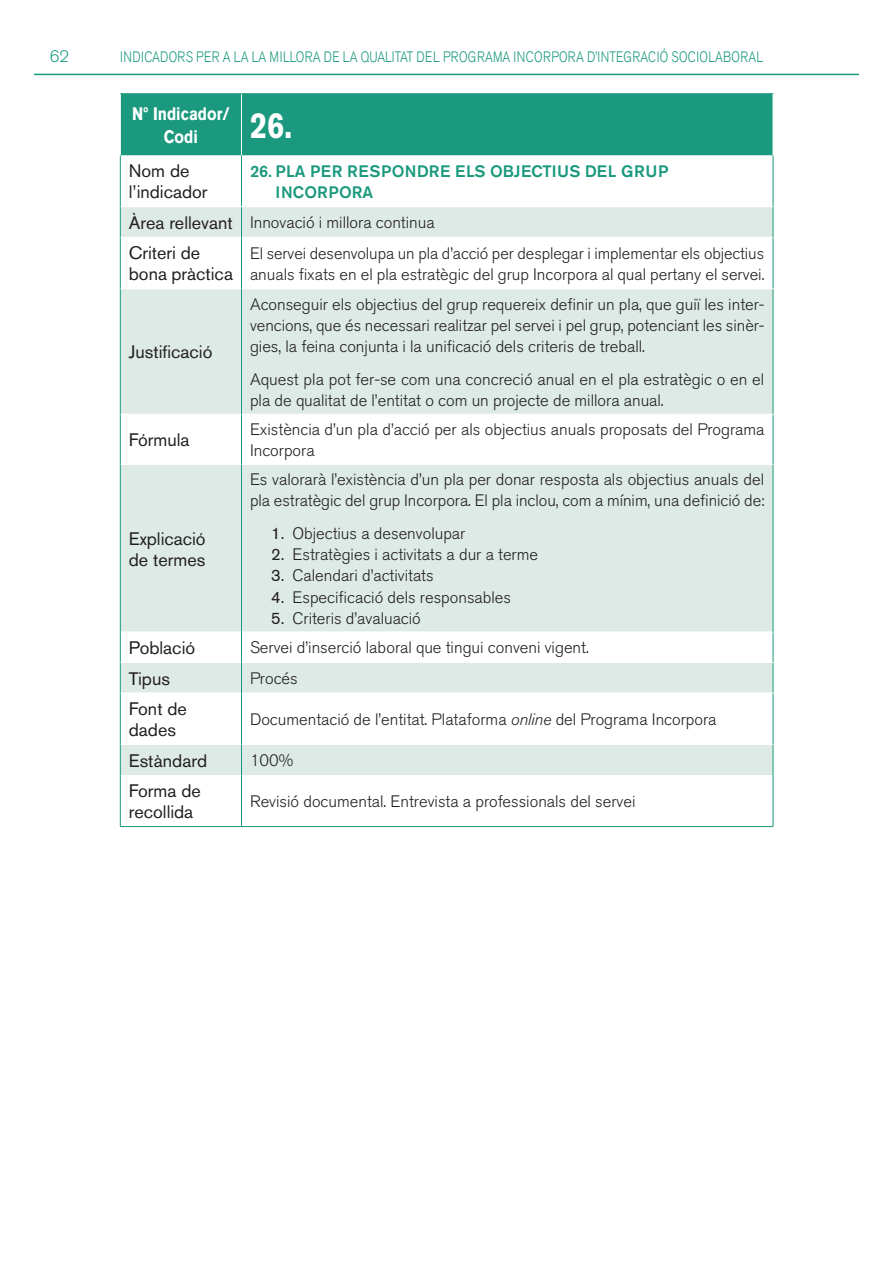
<style>
.page{position:relative;width:893px;height:1263px;background:#fff}
.page>*{position:absolute;margin:0;border:0;box-sizing:border-box;transform-origin:0 0}
.t1{font:700 36px "Akzidenz Grotesk BQ";color:#fff;scale:.85 1}
.t2{font:18px/21px "Akzidenz Grotesk BQ";color:#231f20}
.t3{font:700 18px/22.5px "Akzidenz Grotesk BQ";color:#fff;text-align:center;scale:.85 1}
.t4{font:300 16.5px/21px "Akzidenz Grotesk BQ";color:#231f20}
.t5{font:500 16.5px/21px "Akzidenz Grotesk BQ";letter-spacing:.02em;color:#1a997e}
.t6{font:300 16.5px "Akzidenz Grotesk BQ";color:#1a997e}
.t7{font:300 15px "Akzidenz Grotesk BQ";letter-spacing:.03em;color:#1a997e;scale:.8 1}
.s1{font-weight:400;font-size:18px}
.s2{font-weight:400}
.s3{font-style:italic}
</style>
<div class="page">
<hr style="left:34px;top:74px;width:825px;height:1px;background:#1a997e">
<div style="left:121px;top:94px;width:652px;height:61px;background:#1a997e"></div>
<svg style="left:121px;top:207px;width:652px;height:568px;fill:#ddeae5"></svg>
<hr style="left:241px;top:94px;width:1px;height:61px;background:#fff">
<hr style="left:120px;top:155px;width:1px;height:52px;background:#1a997e">
<hr style="left:773px;top:155px;width:1px;height:52px;background:#1a997e">
<hr style="left:120px;top:237px;width:1px;height:52px;background:#1a997e">
<hr style="left:773px;top:237px;width:1px;height:52px;background:#1a997e">
<hr style="left:120px;top:414px;width:1px;height:51px;background:#1a997e">
<hr style="left:773px;top:414px;width:1px;height:51px;background:#1a997e">
<hr style="left:120px;top:632px;width:1px;height:30px;background:#1a997e">
<hr style="left:773px;top:632px;width:1px;height:30px;background:#1a997e">
<hr style="left:120px;top:693px;width:1px;height:51px;background:#1a997e">
<hr style="left:773px;top:693px;width:1px;height:51px;background:#1a997e">
<hr style="left:120px;top:93px;width:121px;height:1px;background:#1a997e">
<hr style="left:241px;top:93px;width:532px;height:1px;background:#1a997e">
<hr style="left:241px;top:155px;width:1px;height:51px;background:#1a997e">
<svg style="left:121px;top:237px;width:652px;height:1px"></svg>
<hr style="left:120px;top:207px;width:1px;height:30px;background:#1a997e">
<hr style="left:773px;top:207px;width:1px;height:30px;background:#1a997e">
<hr style="left:241px;top:207px;width:1px;height:30px;background:#1a997e">
<hr style="left:120px;top:289px;width:1px;height:125px;background:#1a997e">
<hr style="left:773px;top:289px;width:1px;height:125px;background:#1a997e">
<svg style="left:121px;top:288px;width:652px;height:1px"></svg>
<svg style="left:121px;top:414px;width:652px;height:1px"></svg>
<svg style="left:121px;top:464px;width:652px;height:1px"></svg>
<svg style="left:121px;top:632px;width:652px;height:1px"></svg>
<hr style="left:120px;top:465px;width:1px;height:167px;background:#1a997e">
<hr style="left:773px;top:465px;width:1px;height:167px;background:#1a997e">
<hr style="left:241px;top:237px;width:1px;height:52px;background:#1a997e">
<hr style="left:120px;top:662px;width:1px;height:31px;background:#1a997e">
<hr style="left:773px;top:662px;width:1px;height:31px;background:#1a997e">
<svg style="left:121px;top:662px;width:652px;height:1px"></svg>
<svg style="left:121px;top:693px;width:652px;height:1px"></svg>
<svg style="left:121px;top:744px;width:652px;height:1px"></svg>
<hr style="left:120px;top:744px;width:1px;height:31px;background:#1a997e">
<hr style="left:773px;top:744px;width:1px;height:31px;background:#1a997e">
<hr style="left:241px;top:289px;width:1px;height:125px;background:#1a997e">
<hr style="left:120px;top:775px;width:1px;height:51px;background:#1a997e">
<hr style="left:773px;top:775px;width:1px;height:51px;background:#1a997e">
<hr style="left:120px;top:826px;width:121px;height:1px;background:#1a997e">
<hr style="left:241px;top:826px;width:532px;height:1px;background:#1a997e">
<hr style="left:241px;top:414px;width:1px;height:51px;background:#1a997e">
<hr style="left:241px;top:465px;width:1px;height:167px;background:#1a997e">
<hr style="left:241px;top:632px;width:1px;height:30px;background:#1a997e">
<hr style="left:241px;top:662px;width:1px;height:31px;background:#1a997e">
<hr style="left:241px;top:693px;width:1px;height:51px;background:#1a997e">
<hr style="left:241px;top:744px;width:1px;height:31px;background:#1a997e">
<hr style="left:241px;top:775px;width:1px;height:51px;background:#1a997e">
<p class="t6" style="left:50px;top:47px;width:21px">62</p>
<p class="t7" style="left:120px;top:48px;width:805px">INDICADORS PER A LA LA MILLORA DE LA QUALITAT DEL PROGRAMA INCORPORA D’INTEGRACIÓ SOCIOLABORAL</p>
<p class="t3" style="left:132px;top:102px;width:117px">Nº Indicador/<br>Codi</p>
<h1 class="t1" style="left:250px;top:105px;width:51px">26.</h1>
<p class="t2" style="left:129px;top:160px;width:80px">Nom de l’indicador</p>
<p class="t5" style="left:275px;top:160px;width:395px;text-indent:-26px">26. PLA PER RESPONDRE ELS OBJECTIUS DEL GRUP<br>INCORPORA</p>
<p class="t4" style="left:129px;top:212px;width:307px"><span class="s1">Àrea rellevant</span> Innovació i millora continua</p>
<p class="t2" style="left:129px;top:242px;width:106px">Criteri de bona pràctica</p>
<p class="t4" style="left:250px;top:243px;width:516px">El servei desenvolupa un pla d’acció per desplegar i implementar els objectius anuals fixats en el pla estratègic del grup Incorpora al qual pertany el servei.</p>
<p class="t2" style="left:129px;top:341px;width:85px">Justificació</p>
<p class="t4" style="left:250px;top:294px;width:516px;text-align:justify">Aconseguir els objectius del grup requereix definir un pla, que guiï les inter&shy;vencions, que és necessari realitzar pel servei i pel grup, potenciant les sinèr&shy;gies, la feina conjunta i la unificació dels criteris de treball.</p>
<p class="t4" style="left:250px;top:369px;width:516px">Aquest pla pot fer-se com una concreció anual en el pla estratègic o en el pla de qualitat de l’entitat o com un projecte de millora anual.</p>
<p class="t2" style="left:129px;top:429px;width:62px">Fórmula</p>
<p class="t4" style="left:250px;top:419px;width:516px">Existència d’un pla d’acció per als objectius anuals proposats del Programa<br>Incorpora</p>
<p class="t2" style="left:129px;top:528px;width:78px">Explicació de termes</p>
<p class="t4" style="left:250px;top:470px;width:516px">Es valorarà l’existència d’un pla per donar resposta als objectius anuals del pla estratègic del grup Incorpora. El pla inclou, com a mínim, una definició de:</p>
<p class="t4" style="left:271px;top:524px;width:196px"><span class="s2">1.</span> Objectius a desenvolupar</p>
<p class="t4" style="left:271px;top:545px;width:268px"><span class="s2">2.</span> Estratègies i activitats a dur a terme</p>
<p class="t4" style="left:271px;top:566px;width:164px"><span class="s2">3.</span> Calendari d’activitats</p>
<p class="t4" style="left:271px;top:587px;width:241px"><span class="s2">4.</span> Especificació dels responsables</p>
<p class="t4" style="left:271px;top:608px;width:151px"><span class="s2">5.</span> Criteris d’avaluació</p>
<p class="t2" style="left:129px;top:637px;width:68px">Població</p>
<p class="t4" style="left:250px;top:637px;width:340px">Servei d’inserció laboral que tingui conveni vigent.</p>
<p class="t2" style="left:129px;top:668px;width:43px">Tipus</p>
<p class="t4" style="left:250px;top:668px;width:49px">Procés</p>
<p class="t2" style="left:129px;top:698px;width:60px">Font de dades</p>
<p class="t4" style="left:250px;top:709px;width:468px">Documentació de l’entitat. Plataforma <span class="s3">online</span> del Programa Incorpora</p>
<p class="t2" style="left:129px;top:750px;width:80px">Estàndard</p>
<p class="t4" style="left:250px;top:750px;width:45px">100%</p>
<p class="t2" style="left:129px;top:780px;width:74px">Forma de recollida</p>
<p class="t4" style="left:250px;top:791px;width:387px">Revisió documental. Entrevista a professionals del servei</p>
</div>
